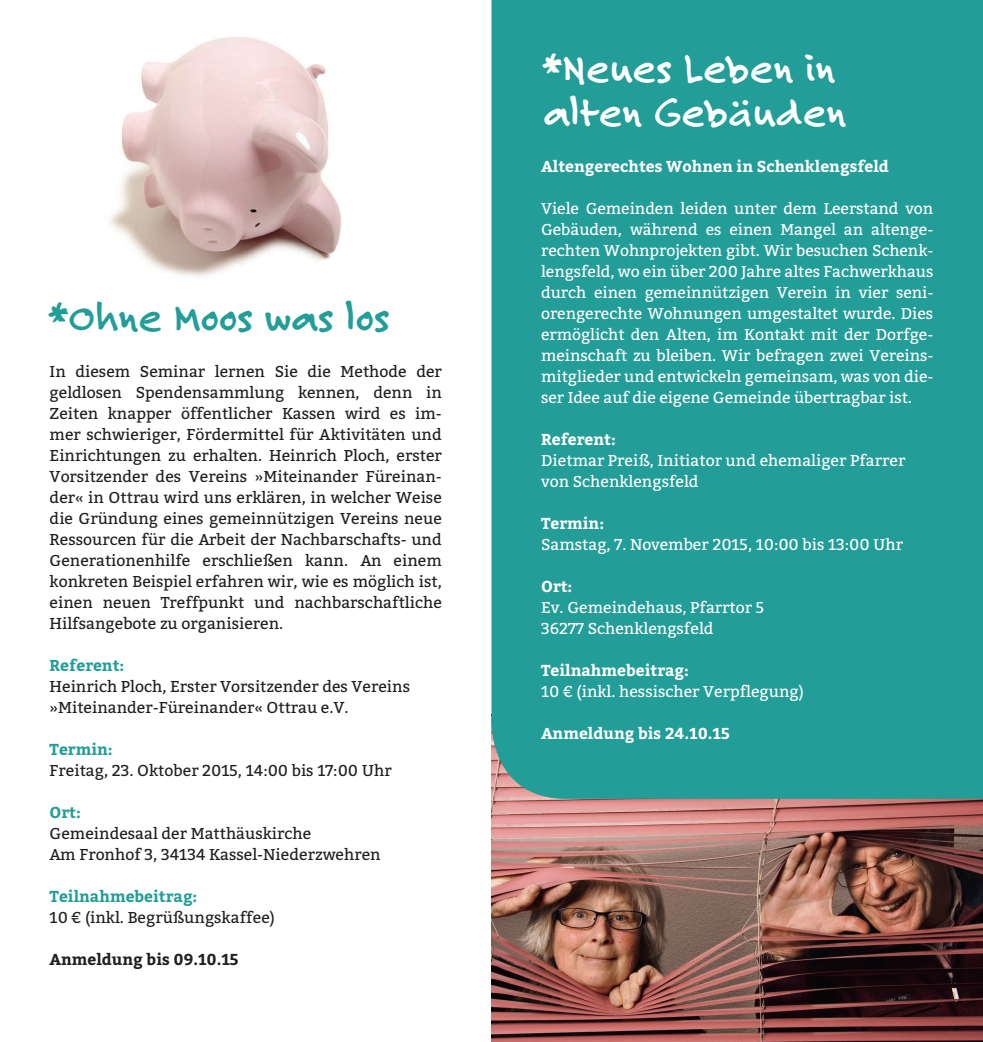
<style>
.page{position:relative;width:983px;height:1042px;background:#fff}
.page>*{position:absolute;margin:0;border:0;box-sizing:border-box;transform-origin:0 0}
.t1{font:700 43.75px/43.8px "Felt Tip Roman";color:#fff}
.t2{font:700 43.75px "Felt Tip Roman";color:#239d98}
.t3{font:15.75px/21px "Bitter";color:#231f20}
.t4{font:15.75px/21px "Bitter";color:#fff}
.t5{font:700 15.75px "Bitter";color:#fff}
.t6{font:700 15.75px "Bitter";color:#239d98}
.t7{font:700 15.75px "Bitter";color:#231f20}
</style>
<div class="page">
<img style="left:491px;top:799px;width:491px;height:243px">
<img style="left:109px;top:37px;width:232px;height:240px">
<div style="left:491px;top:0;width:491px;height:799px;background:#239d98"></div>
<h1 class="t2" style="left:50px;top:288px;width:342px">*Ohne Moos was los</h1>
<p class="t3" style="left:50px;top:360px;width:393px;text-align:justify">In diesem Seminar lernen Sie die Methode der geldlosen Spendensammlung kennen, denn in Zeiten knapper öffentlicher Kassen wird es im&shy;mer schwieriger, Fördermittel für Aktivitäten und Einrichtungen zu erhalten. Heinrich Ploch, erster Vorsitzender des Vereins »Miteinander Füreinan&shy;der« in Ottrau wird uns erklären, in welcher Weise die Gründung eines gemeinnützigen Vereins neue Ressourcen für die Arbeit der Nachbarschafts- und Generationenhilfe erschließen kann. An einem konkreten Beispiel erfahren wir, wie es möglich ist, einen neuen Treffpunkt und nachbarschaftliche Hilfsangebote zu organisieren.</p>
<p class="t6" style="left:50px;top:653px;width:76px">Referent:</p>
<p class="t3" style="left:50px;top:675px;width:362px">Heinrich Ploch, Erster Vorsitzender des Vereins »Miteinander-Füreinander« Ottrau e.V.</p>
<p class="t6" style="left:50px;top:737px;width:65px">Termin:</p>
<p class="t3" style="left:50px;top:759px;width:343px">Freitag, 23. Oktober 2015, 14:00 bis 17:00 Uhr</p>
<p class="t6" style="left:50px;top:800px;width:33px">Ort:</p>
<p class="t3" style="left:50px;top:822px;width:332px">Gemeindesaal der Matthäuskirche<br>Am Fronhof 3, 34134 Kassel-Niederzwehren</p>
<p class="t6" style="left:50px;top:884px;width:149px">Teilnahmebeitrag:</p>
<p class="t3" style="left:50px;top:906px;width:227px">10 € (inkl. Begrüßungskaffee)</p>
<p class="t7" style="left:50px;top:947px;width:191px">Anmeldung bis 09.10.15</p>
<h1 class="t1" style="left:543px;top:46px;width:304px">*Neues Leben in alten Gebäuden</h1>
<p class="t5" style="left:541px;top:154px;width:349px">Altengerechtes Wohnen in Schenklengsfeld</p>
<p class="t4" style="left:541px;top:197px;width:393px;text-align:justify">Viele Gemeinden leiden unter dem Leerstand von Gebäuden, während es einen Mangel an altenge&shy;rechten Wohnprojekten gibt. Wir besuchen Schenk&shy;lengsfeld, wo ein über 200 Jahre altes Fachwerkhaus durch einen gemeinnützigen Verein in vier seni&shy;orengerechte Wohnungen umgestaltet wurde. Dies ermöglicht den Alten, im Kontakt mit der Dorfge&shy;meinschaft zu bleiben. Wir befragen zwei Vereins&shy;mitglieder und entwickeln gemeinsam, was von die&shy;ser Idee auf die eigene Gemeinde übertragbar ist.</p>
<p class="t5" style="left:541px;top:427px;width:76px">Referent:</p>
<p class="t4" style="left:541px;top:449px;width:365px">Dietmar Preiß, Initiator und ehemaliger Pfarrer von Schenklengsfeld</p>
<p class="t5" style="left:541px;top:511px;width:65px">Termin:</p>
<p class="t4" style="left:541px;top:533px;width:363px">Samstag, 7. November 2015, 10:00 bis 13:00 Uhr</p>
<p class="t5" style="left:541px;top:574px;width:33px">Ort:</p>
<p class="t4" style="left:541px;top:596px;width:224px">Ev. Gemeindehaus, Pfarrtor 5<br>36277 Schenklengsfeld</p>
<p class="t5" style="left:541px;top:658px;width:149px">Teilnahmebeitrag:</p>
<p class="t4" style="left:541px;top:680px;width:264px">10 € (inkl. hessischer Verpflegung)</p>
<p class="t5" style="left:541px;top:721px;width:190px">Anmeldung bis 24.10.15</p>
</div>
